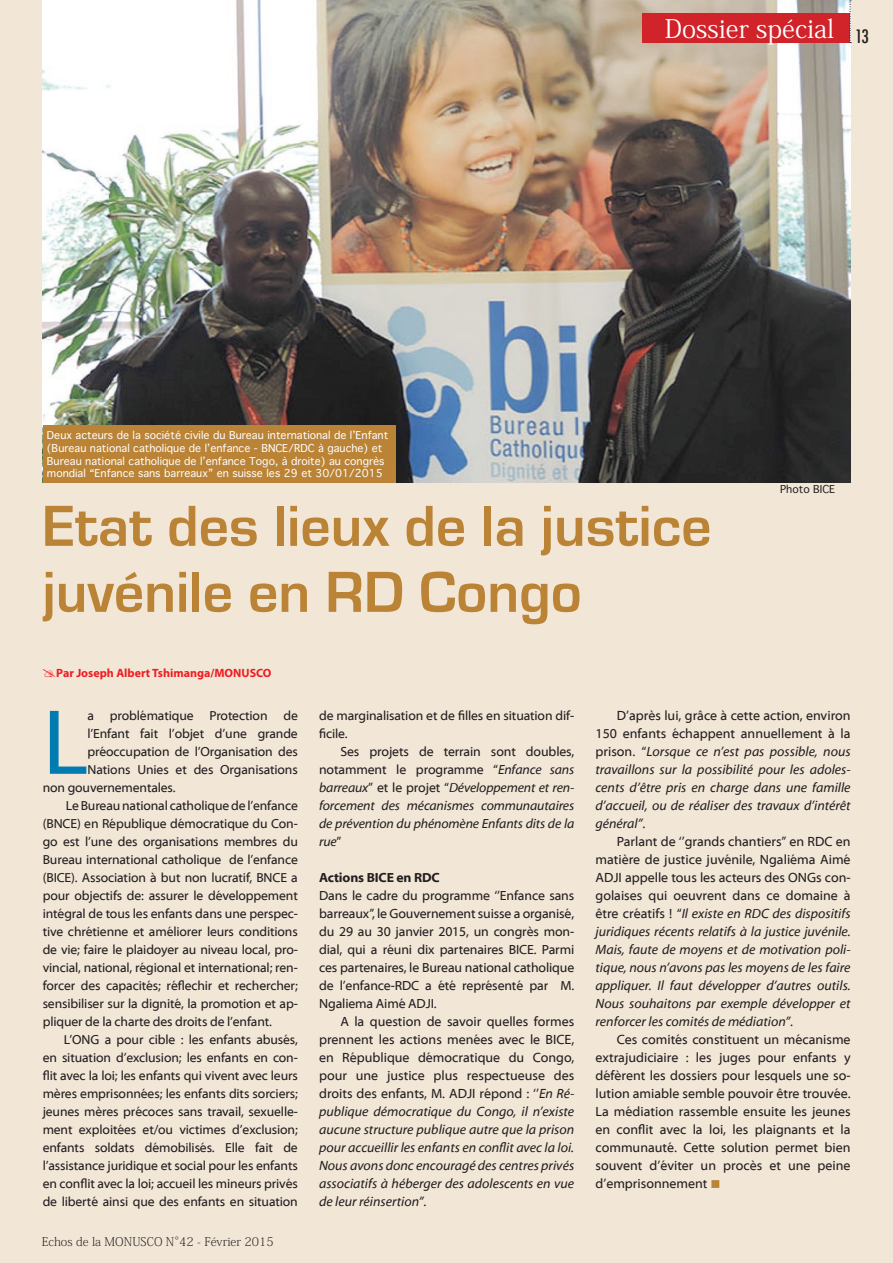
<style>
.page{position:relative;width:893px;height:1263px;background:#f2e7d7}
.page>*{position:absolute;margin:0;border:0;box-sizing:border-box;transform-origin:0 0}
.t1{font:93.3px "Myriad Web Pro";color:#007cb2}
.t2{font:700 60px/66px "Eurostile";color:#ba8336}
.t3{font:25.5px "Koz Min Pro";color:#fff}
.t4{font:500 condensed 18px "Futura";color:#231f20}
.t5{font:italic 13.5px/18px "Myriad Web Pro";color:#231f20;text-align:justify}
.t6{font:13.5px/18px "Myriad Web Pro";color:#231f20;text-align:justify}
.t7{font:13.35px/18px "Myriad Web Pro";letter-spacing:-.01em;color:#231f20;text-align:justify}
.t8{font:italic 13.35px/18px "Myriad Web Pro";letter-spacing:-.01em;color:#231f20;text-align:justify}
.t9{font:700 13.35px "Myriad Web Pro";letter-spacing:-.01em;color:#231f20}
.t10{font:13.2px/18px "Myriad Web Pro";letter-spacing:-.01em;color:#231f20}
.t11{font:700 12px "Myriad Pro";color:#ee1d23}
.t12{font:200 12px "Koz Min Pr 6 N";color:#231f20}
.t13{font:10.5px/12.6px "Thonburi";color:#fff}
.t14{font:10.5px "Thonburi";color:#231f20}
.s1{font-style:normal}
.s2{color:#ba8336}
</style>
<div class="page">
<img style="left:43px;top:0;width:808px;height:483px">
<div style="left:642px;top:13px;width:208px;height:30px;background:#d1232a"></div>
<div style="left:43px;top:425px;width:352px;height:58px;background:#ba8336"></div>
<svg style="left:849px;top:0;width:2px;height:43px"></svg>
<h3 class="t3" style="left:665px;top:11px;width:171px">Dossier spécial</h3>
<h3 class="t4" style="left:855px;top:25px;width:15px">13</h3>
<p class="t13" style="left:47px;top:429px;width:343px">Deux acteurs de la société civile du Bureau international de l’Enfant (Bureau national catholique de l’enfance - BNCE/RDC à gauche) et Bureau national catholique de l’enfance Togo, à droite) au congrès mondial “Enfance sans barreaux” en suisse les 29 et 30/01/2015</p>
<h2 class="t2" style="left:43px;top:494px;width:670px">Etat des lieux de la justice juvénile en RD Congo</h2>
<p class="t11" style="left:56px;top:665px;width:217px">Par Joseph Albert Tshimanga/MONUSCO</p>
<p class="t14" style="left:780px;top:480px;width:57px">Photo BICE</p>
<h1 class="t1" style="left:43px;top:692px;width:47px">L</h1>
<p class="t10" style="left:87px;top:707px;width:212px">a problématique Protection de</p>
<p class="t10" style="left:87px;top:725px;width:212px">l’Enfant fait l’objet d’une grande</p>
<p class="t10" style="left:87px;top:743px;width:212px">préoccupation de l’Organisation des</p>
<p class="t10" style="left:87px;top:761px;width:212px">Nations Unies et des Organisations</p>
<p class="t10" style="left:43px;top:779px;width:134px">non gouvernementales.</p>
<p class="t10" style="left:66px;top:797px;width:233px">Le Bureau national catholique de l’enfance</p>
<p class="t10" style="left:43px;top:815px;width:257px">(BNCE) en République démocratique du Con-</p>
<p class="t10" style="left:43px;top:833px;width:257px">go est l’une des organisations membres du</p>
<p class="t10" style="left:43px;top:851px;width:257px">Bureau international catholique de l’enfance</p>
<p class="t10" style="left:43px;top:869px;width:257px">(BICE). Association à but non lucratif, BNCE a</p>
<p class="t10" style="left:43px;top:887px;width:257px">pour objectifs de: assurer le développement</p>
<p class="t10" style="left:43px;top:905px;width:257px">intégral de tous les enfants dans une perspec-</p>
<p class="t10" style="left:43px;top:923px;width:257px">tive chrétienne et améliorer leurs conditions</p>
<p class="t10" style="left:43px;top:941px;width:257px">de vie; faire le plaidoyer au niveau local, pro-</p>
<p class="t10" style="left:43px;top:959px;width:257px">vincial, national, régional et international; ren-</p>
<p class="t10" style="left:43px;top:977px;width:257px">forcer des capacités; réflechir et rechercher;</p>
<p class="t10" style="left:43px;top:995px;width:257px">sensibiliser sur la dignité, la promotion et ap-</p>
<p class="t10" style="left:43px;top:1013px;width:231px">pliquer de la charte des droits de l’enfant.</p>
<p class="t10" style="left:64px;top:1031px;width:235px">L’ONG a pour cible : les enfants abusés,</p>
<p class="t10" style="left:43px;top:1049px;width:257px">en situation d’exclusion; les enfants en con-</p>
<p class="t10" style="left:43px;top:1067px;width:257px">flit avec la loi; les enfants qui vivent avec leurs</p>
<p class="t10" style="left:43px;top:1085px;width:257px">mères emprisonnées; les enfants dits sorciers;</p>
<p class="t10" style="left:43px;top:1103px;width:257px">jeunes mères précoces sans travail, sexuelle-</p>
<p class="t10" style="left:43px;top:1121px;width:257px">ment exploitées et/ou victimes d’exclusion;</p>
<p class="t10" style="left:43px;top:1139px;width:257px">enfants soldats démobilisés. Elle fait de</p>
<p class="t10" style="left:43px;top:1157px;width:257px">l’assistance juridique et social pour les enfants</p>
<p class="t10" style="left:43px;top:1175px;width:257px">en conflit avec la loi; accueil les mineurs privés</p>
<p class="t10" style="left:43px;top:1193px;width:257px">de liberté ainsi que des enfants en situation</p>
<p class="t12" style="left:42px;top:1235px;width:234px">Echos de la MONUSCO N°42 - Février 2015</p>
<p class="t10" style="left:319px;top:707px;width:257px">de marginalisation et de filles en situation dif&shy;ficile.</p>
<p class="t8" style="left:319px;top:743px;width:257px;text-indent:21px"><span class="s1">Ses projets de terrain sont doubles, notamment le programme “</span>Enfance sans barreaux<span class="s1">” et le projet “</span>Développement et ren&shy;forcement des mécanismes communautaires de prévention du phénomène Enfants dits de la rue<span class="s1">”</span></p>
<p class="t9" style="left:319px;top:870px;width:122px">Actions BICE en RDC</p>
<p class="t7" style="left:319px;top:887px;width:257px">Dans le cadre du programme ‘’Enfance sans barreaux’’, le Gouvernement suisse a organisé, du 29 au 30 janvier 2015, un congrès mon&shy;dial, qui a réuni dix partenaires BICE. Parmi ces partenaires, le Bureau national catholique de l’enfance-RDC a été représenté par M.<br>Ngaliema Aimé ADJI.</p>
<p class="t5" style="left:319px;top:1012px;width:257px;text-indent:21px"><span class="s1">A la question de savoir quelles formes prennent les actions menées avec le BICE, en République démocratique du Congo, pour une justice plus respectueuse des droits des enfants, M. ADJI répond : ‘’</span>En Ré&shy;publique démocratique du Congo, il n’existe aucune structure publique autre que la prison pour accueillir les enfants en conflit avec la loi.<br>Nous avons donc encouragé des centres privés associatifs à héberger des adolescents en vue de leur réinsertion”<span class="s1">.</span></p>
<p class="t5" style="left:595px;top:707px;width:257px;text-indent:21px"><span class="s1">D’après lui, grâce à cette action, environ 150 enfants échappent annuellement à la prison. “</span>Lorsque ce n’est pas possible, nous travaillons sur la possibilité pour les adoles&shy;cents d’être pris en charge dans une famille d’accueil, ou de réaliser des travaux d’intérêt général”<span class="s1">.</span></p>
<p class="t5" style="left:595px;top:833px;width:257px;text-indent:21px"><span class="s1">Parlant de ‘’grands chantiers’’ en RDC en matière de justice juvénile, Ngaliéma Aimé ADJI appelle tous les acteurs des ONGs con&shy;golaises qui oeuvrent dans ce domaine à être créatifs ! “</span>Il existe en RDC des dispositifs juridiques récents relatifs à la justice juvénile.<br>Mais, faute de moyens et de motivation poli&shy;tique, nous n’avons pas les moyens de les faire appliquer. Il faut développer d’autres outils.<br>Nous souhaitons par exemple développer et renforcer les comités de médiation”<span class="s1">.</span></p>
<p class="t6" style="left:595px;top:1031px;width:257px;text-indent:21px">Ces comités constituent un mécanisme extrajudiciaire : les juges pour enfants y défèrent les dossiers pour lesquels une so&shy;lution amiable semble pouvoir être trouvée.<br>La médiation rassemble ensuite les jeunes en conflit avec la loi, les plaignants et la communauté. Cette solution permet bien souvent d’éviter un procès et une peine d’emprisonnement <span class="s2">■</span></p>
</div>
